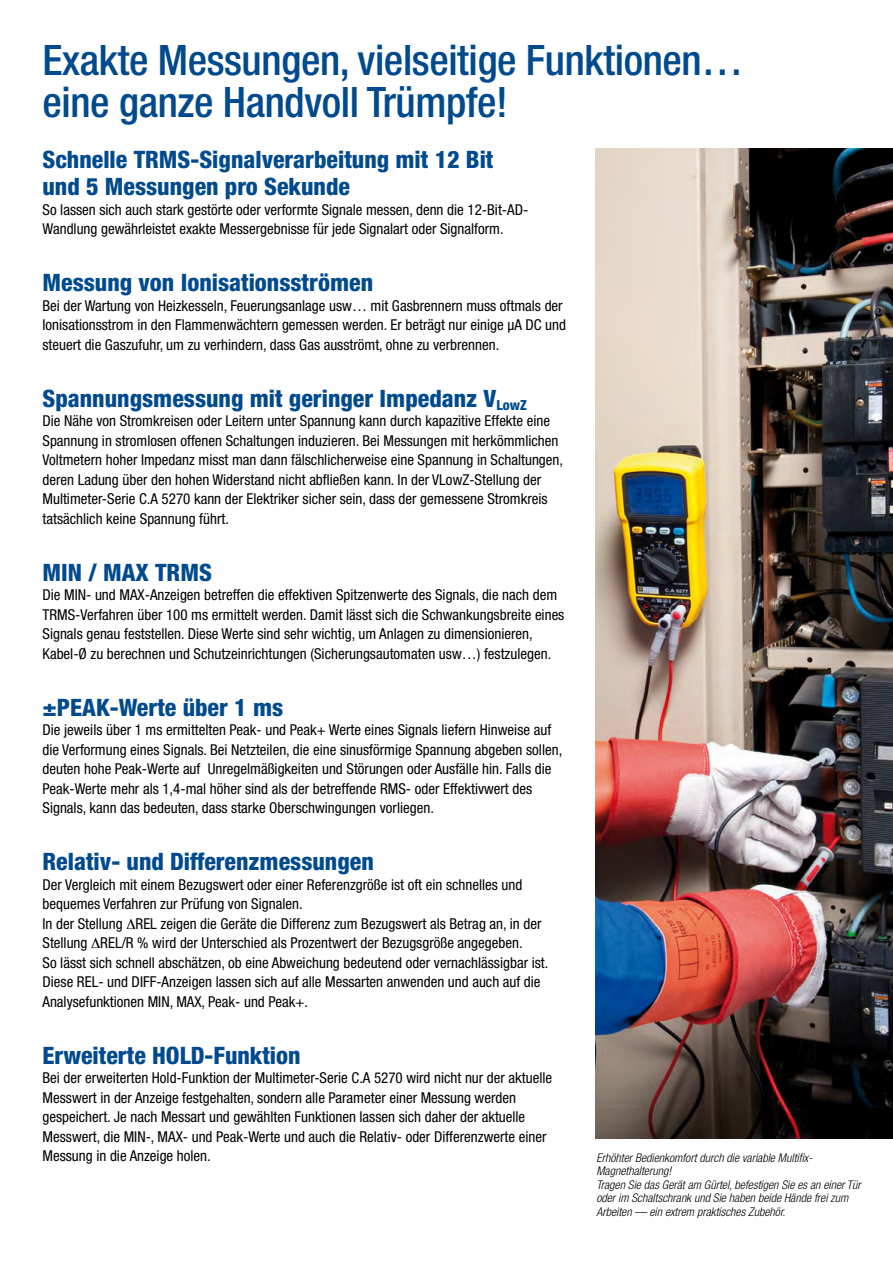
<style>
.page{position:relative;width:893px;height:1263px;background:#fff}
.page>*{position:absolute;margin:0;border:0;box-sizing:border-box;transform-origin:0 0}
.t1{font:500 condensed 42px/42px "Helvetica Neue";letter-spacing:-.01em;color:#004a8d}
.t2{font:800 condensed 24px/27px "Helvetica Neue";color:#004a8d}
.t3{font:condensed 15px/19.5px "Helvetica Neue";color:#000}
.t4{font:italic 300 condensed 12px/13.5px "Helvetica Neue";color:#000}
</style>
<div class="page">
<img style="left:595px;top:149px;width:298px;height:989px">
<h1 class="t1" style="left:43px;top:39px;width:702px">Exakte Messungen, vielseitige Funktionen… eine ganze Handvoll Trümpfe!</h1>
<h2 class="t2" style="left:43px;top:146px;width:452px">Schnelle TRMS-Signalverarbeitung mit 12 Bit und 5 Messungen pro Sekunde</h2>
<p class="t3" style="left:43px;top:200px;width:487px">So lassen sich auch stark gestörte oder verformte Signale messen, denn die 12-Bit-AD-<br>Wandlung gewährleistet exakte Messergebnisse für jede Signalart oder Signalform.</p>
<h2 class="t2" style="left:43px;top:269px;width:332px">Messung von Ionisationsströmen</h2>
<p class="t3" style="left:43px;top:296px;width:525px">Bei der Wartung von Heizkesseln, Feuerungsanlage usw… mit Gasbrennern muss oftmals der<br>Ionisationsstrom in den Flammenwächtern gemessen werden. Er beträgt nur einige µA DC und steuert die Gaszufuhr, um zu verhindern, dass Gas ausströmt, ohne zu verbrennen.</p>
<h2 class="t2" style="left:43px;top:384px;width:486px">Spannungsmessung mit geringer Impedanz V<sub>LowZ</sub></h2>
<p class="t3" style="left:43px;top:411px;width:522px">Die Nähe von Stromkreisen oder Leitern unter Spannung kann durch kapazitive Effekte eine Spannung in stromlosen offenen Schaltungen induzieren. Bei Messungen mit herkömmlichen Voltmetern hoher Impedanz misst man dann fälschlicherweise eine Spannung in Schaltungen, deren Ladung über den hohen Widerstand nicht abfließen kann. In der VLowZ-Stellung der Multimeter-Serie C.A 5270 kann der Elektriker sicher sein, dass der gemessene Stromkreis tatsächlich keine Spannung führt.</p>
<h2 class="t2" style="left:43px;top:558px;width:171px">MIN / MAX TRMS</h2>
<p class="t3" style="left:43px;top:585px;width:523px">Die MIN- und MAX-Anzeigen betreffen die effektiven Spitzenwerte des Signals, die nach dem TRMS-Verfahren über 100 ms ermittelt werden. Damit lässt sich die Schwankungsbreite eines Signals genau feststellen. Diese Werte sind sehr wichtig, um Anlagen zu dimensionieren, Kabel-Ø zu berechnen und Schutzeinrichtungen (Sicherungsautomaten usw…) festzulegen.</p>
<h2 class="t2" style="left:43px;top:693px;width:242px">±PEAK-Werte über 1 ms</h2>
<p class="t3" style="left:43px;top:720px;width:521px">Die jeweils über 1 ms ermittelten Peak- und Peak+ Werte eines Signals liefern Hinweise auf die Verformung eines Signals. Bei Netzteilen, die eine sinusförmige Spannung abgeben sollen, deuten hohe Peak-Werte auf Unregelmäßigkeiten und Störungen oder Ausfälle hin. Falls die Peak-Werte mehr als 1,4-mal höher sind als der betreffende RMS- oder Effektivwert des Signals, kann das bedeuten, dass starke Oberschwingungen vorliegen.</p>
<h2 class="t2" style="left:43px;top:848px;width:333px">Relativ- und Differenzmessungen</h2>
<p class="t3" style="left:43px;top:875px;width:507px">Der Vergleich mit einem Bezugswert oder einer Referenzgröße ist oft ein schnelles und bequemes Verfahren zur Prüfung von Signalen.<br>In der Stellung ∆REL zeigen die Geräte die Differenz zum Bezugswert als Betrag an, in der Stellung ∆REL/R % wird der Unterschied als Prozentwert der Bezugsgröße angegeben.<br>So lässt sich schnell abschätzen, ob eine Abweichung bedeutend oder vernachlässigbar ist.<br>Diese REL- und DIFF-Anzeigen lassen sich auf alle Messarten anwenden und auch auf die Analysefunktionen MIN, MAX, Peak- und Peak+.</p>
<h2 class="t2" style="left:43px;top:1041px;width:260px">Erweiterte HOLD-Funktion</h2>
<p class="t3" style="left:43px;top:1068px;width:511px">Bei der erweiterten Hold-Funktion der Multimeter-Serie C.A 5270 wird nicht nur der aktuelle Messwert in der Anzeige festgehalten, sondern alle Parameter einer Messung werden gespeichert. Je nach Messart und gewählten Funktionen lassen sich daher der aktuelle Messwert, die MIN-, MAX- und Peak-Werte und auch die Relativ- oder Differenzwerte einer Messung in die Anzeige holen.</p>
<p class="t4" style="left:596px;top:1151px;width:266px">Erhöhter Bedienkomfort durch die variable Multifix-Magnethalterung!<br>Tragen Sie das Gerät am Gürtel, befestigen Sie es an einer Tür oder im Schaltschrank und Sie haben beide Hände frei zum Arbeiten — ein extrem praktisches Zubehör.</p>
</div>
